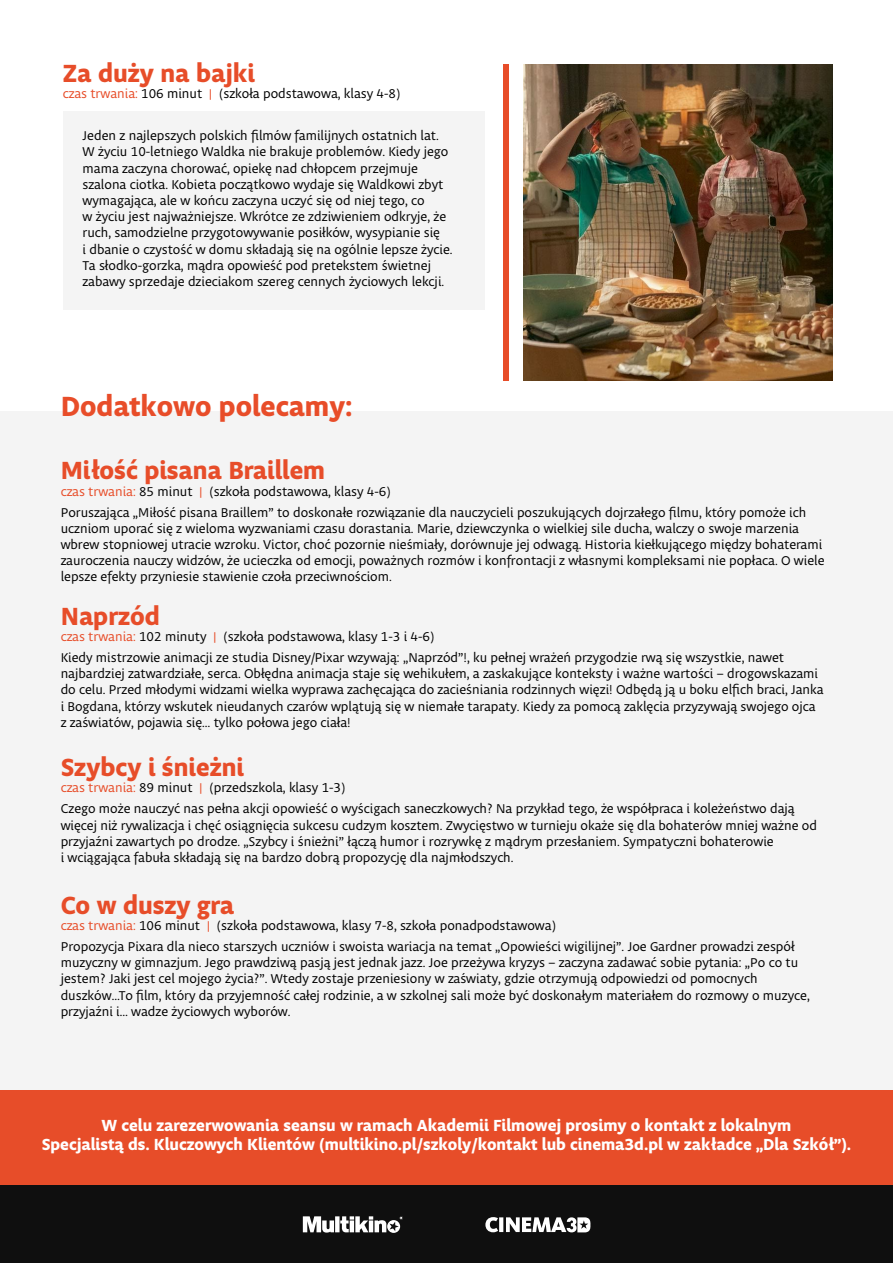
<style>
.page{position:relative;width:893px;height:1263px;background:#fff}
.page>*{position:absolute;margin:0;border:0;box-sizing:border-box;transform-origin:0 0}
.t1{font:700 28.5px "Obliqua Sans";color:#e84d29}
.t2{font:700 25.5px "Obliqua Sans";color:#e74d29}
.t3{font:700 16.5px/19.8px "Obliqua Sans";color:#fff;text-align:center}
.t4{font:13.5px/16.2px "Obliqua Sans";color:#000}
.s1{color:#e74d29}
</style>
<div class="page">
<div style="left:0;top:1184px;width:893px;height:79px;background:#0f0f0f"></div>
<svg style="left:485px;top:1217px;width:106px;height:15px"></svg>
<svg style="left:303px;top:1216px;width:100px;height:17px"></svg>
<div style="left:0;top:1090px;width:893px;height:94px;background:#e74d29"></div>
<div style="left:0;top:412px;width:893px;height:678px;background:#f4f4f4"></div>
<div style="left:63px;top:111px;width:422px;height:198px;background:#f4f4f4"></div>
<div style="left:504px;top:64px;width:5px;height:317px;background:#e74d29"></div>
<img style="left:523px;top:65px;width:310px;height:316px">
<h2 class="t2" style="left:63px;top:58px;width:194px">Za duży na bajki</h2>
<p class="t4" style="left:63px;top:86px;width:339px"><span class="s1">czas trwania:</span> 106 minut <span class="s1">|</span> (szkoła podstawowa, klasy 4-8)</p>
<p class="t4" style="left:83px;top:128px;width:371px">Jeden z najlepszych polskich filmów familijnych ostatnich lat.<br>W życiu 10-letniego Waldka nie brakuje problemów. Kiedy jego mama zaczyna chorować, opiekę nad chłopcem przejmuje szalona ciotka. Kobieta początkowo wydaje się Waldkowi zbyt wymagająca, ale w końcu zaczyna uczyć się od niej tego, co<br>w życiu jest najważniejsze. Wkrótce ze zdziwieniem odkryje, że ruch, samodzielne przygotowywanie posiłków, wysypianie się<br>i dbanie o czystość w domu składają się na ogólnie lepsze życie.<br>Ta słodko-gorzka, mądra opowieść pod pretekstem świetnej zabawy sprzedaje dzieciakom szereg cennych życiowych lekcji.</p>
<h1 class="t1" style="left:61px;top:390px;width:293px">Dodatkowo polecamy:</h1>
<h2 class="t2" style="left:61px;top:456px;width:266px">Miłość pisana Braillem</h2>
<p class="t4" style="left:61px;top:481px;width:747px;line-height:21px"><span class="s1">czas trwania:</span> 85 minut <span class="s1">|</span> (szkoła podstawowa, klasy 4-6)<br>Poruszająca „Miłość pisana Braillem” to doskonałe rozwiązanie dla nauczycieli poszukujących dojrzałego filmu, który pomoże ich</p>
<p class="t4" style="left:61px;top:521px;width:765px">uczniom uporać się z wieloma wyzwaniami czasu dorastania. Marie, dziewczynka o wielkiej sile ducha, walczy o swoje marzenia wbrew stopniowej utracie wzroku. Victor, choć pozornie nieśmiały, dorównuje jej odwagą. Historia kiełkującego między bohaterami zauroczenia nauczy widzów, że ucieczka od emocji, poważnych rozmów i konfrontacji z własnymi kompleksami nie popłaca. O wiele lepsze efekty przyniesie stawienie czoła przeciwnościom.</p>
<h2 class="t2" style="left:61px;top:602px;width:101px">Naprzód</h2>
<p class="t4" style="left:61px;top:627px;width:725px;line-height:21px"><span class="s1">czas trwania:</span> 102 minuty <span class="s1">|</span> (szkoła podstawowa, klasy 1-3 i 4-6)<br>Kiedy mistrzowie animacji ze studia Disney/Pixar wzywają: „Naprzód”!, ku pełnej wrażeń przygodzie rwą się wszystkie, nawet</p>
<p class="t4" style="left:61px;top:666px;width:764px">najbardziej zatwardziałe, serca. Obłędna animacja staje się wehikułem, a zaskakujące konteksty i ważne wartości – drogowskazami do celu. Przed młodymi widzami wielka wyprawa zachęcająca do zacieśniania rodzinnych więzi! Odbędą ją u boku elfich braci, Janka i Bogdana, którzy wskutek nieudanych czarów wplątują się w niemałe tarapaty. Kiedy za pomocą zaklęcia przyzywają swojego ojca z zaświatów, pojawia się… tylko połowa jego ciała!</p>
<h2 class="t2" style="left:61px;top:753px;width:185px">Szybcy i śnieżni</h2>
<p class="t4" style="left:61px;top:778px;width:736px;line-height:21px"><span class="s1">czas trwania:</span> 89 minut <span class="s1">|</span> (przedszkola, klasy 1-3)<br>Czego może nauczyć nas pełna akcji opowieść o wyścigach saneczkowych? Na przykład tego, że współpraca i koleżeństwo dają</p>
<p class="t4" style="left:61px;top:817px;width:758px">więcej niż rywalizacja i chęć osiągnięcia sukcesu cudzym kosztem. Zwycięstwo w turnieju okaże się dla bohaterów mniej ważne od przyjaźni zawartych po drodze. „Szybcy i śnieżni” łączą humor i rozrywkę z mądrym przesłaniem. Sympatyczni bohaterowie<br>i wciągająca fabuła składają się na bardzo dobrą propozycję dla najmłodszych.</p>
<h2 class="t2" style="left:61px;top:890px;width:175px">Co w duszy gra</h2>
<p class="t4" style="left:61px;top:915px;width:735px;line-height:21px"><span class="s1">czas trwania:</span> 106 minut <span class="s1">|</span> (szkoła podstawowa, klasy 7-8, szkoła ponadpodstawowa)<br>Propozycja Pixara dla nieco starszych uczniów i swoista wariacja na temat „Opowieści wigilijnej”. Joe Gardner prowadzi zespół</p>
<p class="t4" style="left:61px;top:955px;width:750px">muzyczny w gimnazjum. Jego prawdziwą pasją jest jednak jazz. Joe przeżywa kryzys – zaczyna zadawać sobie pytania: „Po co tu jestem? Jaki jest cel mojego życia?”. Wtedy zostaje przeniesiony w zaświaty, gdzie otrzymują odpowiedzi od pomocnych duszków…To film, który da przyjemność całej rodzinie, a w szkolnej sali może być doskonałym materiałem do rozmowy o muzyce, przyjaźni i… wadze życiowych wyborów.</p>
<p class="t3" style="left:42px;top:1116px;width:811px">W celu zarezerwowania seansu w ramach Akademii Filmowej prosimy o kontakt z lokalnym<br>Specjalistą ds. Kluczowych Klientów (multikino.pl/szkoly/kontakt lub cinema3d.pl w zakładce „Dla Szkół”).</p>
</div>
